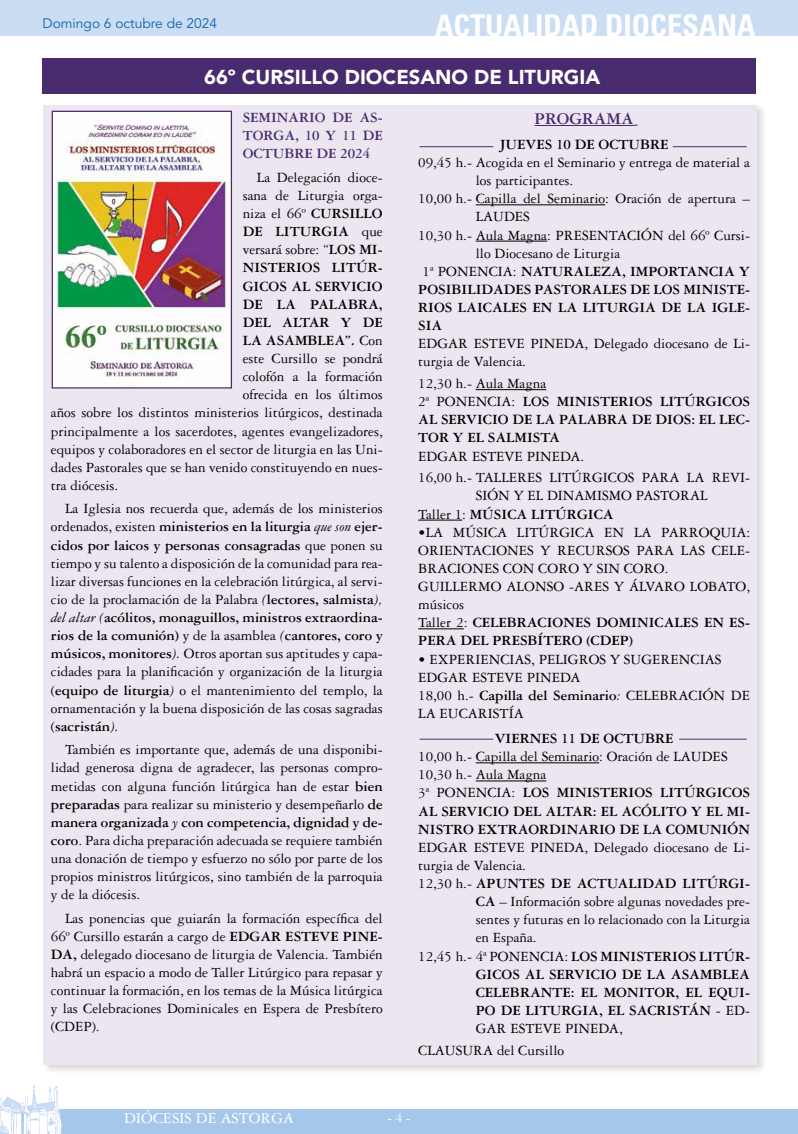
<style>
.page{position:relative;width:798px;height:1134px;background:#fff}
.page>*{position:absolute;margin:0;border:0;box-sizing:border-box;transform-origin:0 0}
.t1{font:700 condensed 30px "Univers LT Std";color:#fff}
.t2{font:900 20px "Avenir LT Std";color:#fff}
.t3{font:700 17.5px "Garamond 3 LT Std";color:#482a6e}
.t4{font:16.25px "Garamond 3 LT Std";color:#fff}
.t5{font:15px/18.1px "Garamond 3 LT Std";color:#000}
.t6{font:700 15px/18.1px "Garamond 3 LT Std";color:#000}
.t7{font:700 15px/18.1px "Garamond 3 LT Std";color:#482a6e;text-align:justify}
.t8{font:13.75px "Avenir LT Std";color:#0c64af}
.t9{font:13.75px "Garamond 3 LT Std";color:#fff}
.s1{font-weight:700}
.s2{font-weight:400}
.s3{font-style:italic}
</style>
<div class="page">
<div style="left:0;top:1109px;width:797px;height:25px;background:#a5c7ea"></div>
<svg style="left:797px;top:1109px;width:1px;height:25px"></svg>
<svg style="left:0;top:1085px;width:62px;height:49px"></svg>
<div style="left:0;top:0;width:797px;height:35px;background:#cbddf3"></div>
<div style="left:43px;top:58px;width:712px;height:36px;background:#482a6e"></div>
<div style="left:41px;top:103px;width:725px;height:972px;background:#000;opacity:.15"></div>
<div style="left:44px;top:105px;width:712px;height:960px;background:#ebe6f0"></div>
<hr style="left:534px;top:125px;width:99px;height:1px;background:#482a6e">
<hr style="left:475px;top:204px;width:130px;height:1px;background:#000">
<hr style="left:475px;top:241px;width:72px;height:1px;background:#000">
<hr style="left:475px;top:389px;width:71px;height:1px;background:#000">
<hr style="left:418px;top:520px;width:44px;height:1px;background:#000">
<hr style="left:418px;top:628px;width:45px;height:1px;background:#000">
<hr style="left:475px;top:762px;width:124px;height:1px;background:#000">
<hr style="left:475px;top:780px;width:71px;height:1px;background:#000">
<img style="left:54px;top:113px;width:176px;height:273px">
<div style="left:52px;top:111px;width:180px;height:277px;border:1px solid #482a6e"></div>
<hr style="left:419px;top:146px;width:74px;height:1px;background:#482a6e">
<hr style="left:419px;top:739px;width:74px;height:1px;background:#482a6e">
<hr style="left:672px;top:146px;width:74px;height:1px;background:#482a6e">
<hr style="left:679px;top:739px;width:67px;height:1px;background:#482a6e">
<p class="t8" style="left:43px;top:16px;width:176px">Domingo 6 octubre de 2024</p>
<h1 class="t1" style="left:435px;top:7px;width:322px">ACTUALIDAD DIOCESANA</h1>
<h2 class="t2" style="left:204px;top:65px;width:397px">66º CURSILLO DIOCESANO DE LITURGIA</h2>
<p class="t7" style="left:242px;top:109px;width:141px">SEMINARIO DE AS-TORGA, 10 Y 11 DE OCTUBRE DE 2024</p>
<p class="t5" style="left:257px;top:168px;width:127px">La Delegación dioce-</p>
<p class="t5" style="left:242px;top:186px;width:141px">sana de Liturgia orga-</p>
<p class="t5" style="left:242px;top:205px;width:141px">niza el 66º <span class="s1">CURSILLO</span></p>
<p class="t6" style="left:242px;top:223px;width:141px">DE LITURGIA <span class="s2">que</span></p>
<p class="t5" style="left:242px;top:241px;width:141px">versará sobre: “<span class="s1">LOS MI-</span></p>
<p class="t6" style="left:242px;top:259px;width:141px">NISTERIOS LITÚR-</p>
<p class="t6" style="left:242px;top:277px;width:141px">GICOS AL SERVICIO</p>
<p class="t6" style="left:242px;top:295px;width:141px">DE LA PALABRA,</p>
<p class="t6" style="left:242px;top:313px;width:141px">DEL ALTAR Y DE</p>
<p class="t6" style="left:242px;top:331px;width:141px">LA ASAMBLEA”<span class="s3">.</span> <span class="s2">Con</span></p>
<p class="t5" style="left:242px;top:350px;width:141px">este Cursillo se pondrá</p>
<p class="t5" style="left:242px;top:368px;width:141px">colofón a la formación</p>
<p class="t5" style="left:242px;top:386px;width:141px">ofrecida en los últimos</p>
<p class="t5" style="left:51px;top:404px;width:333px">años sobre los distintos ministerios litúrgicos, destinada</p>
<p class="t5" style="left:51px;top:422px;width:333px">principalmente a los sacerdotes, agentes evangelizadores,</p>
<p class="t5" style="left:51px;top:440px;width:333px">equipos y colaboradores en el sector de liturgia en las Uni-</p>
<p class="t5" style="left:51px;top:458px;width:333px">dades Pastorales que se han venido constituyendo en nues-</p>
<p class="t5" style="left:51px;top:476px;width:69px">tra diócesis.</p>
<p class="t5" style="left:51px;top:500px;width:333px;text-align:justify;text-indent:14px">La Iglesia nos recuerda que, además de los ministerios ordenados, existen <span class="s1">ministerios en la liturgia</span> <span class="s3">que son</span> <span class="s1">ejer&shy;cidos por laicos y personas consagradas</span> que ponen su tiempo y su talento a disposición de la comunidad para rea&shy;lizar diversas funciones en la celebración litúrgica, al servi&shy;cio de la proclamación de la Palabra <span class="s3">(</span><span class="s1">lectores, salmista</span><span class="s3">), del altar (</span><span class="s1">acólitos, monaguillos, ministros extraordina&shy;rios de la comunión)</span> y de la asamblea <span class="s3">(</span><span class="s1">cantores, coro y músicos, monitores</span><span class="s3">).</span> Otros aportan sus aptitudes y capa&shy;cidades para la planificación y organización de la liturgia (<span class="s1">equipo de liturgia</span><span class="s3">)</span> o el mantenimiento del templo, la ornamentación y la buena disposición de las cosas sagradas (<span class="s1">sacristán</span><span class="s3">).</span></p>
<p class="t5" style="left:51px;top:741px;width:333px;text-align:justify;text-indent:14px">También es importante que, además de una disponibi&shy;lidad generosa digna de agradecer, las personas compro&shy;metidas con alguna función litúrgica han de estar <span class="s1">bien preparadas</span> para realizar su ministerio y desempeñarlo <span class="s1">de manera organizada</span> <span class="s3">y</span> <span class="s1">con competencia, dignidad y de&shy;coro</span>. Para dicha preparación adecuada se requiere también una donación de tiempo y esfuerzo no sólo por parte de los propios ministros litúrgicos, sino también de la parroquia y de la diócesis.</p>
<p class="t5" style="left:51px;top:909px;width:333px;text-align:justify;text-indent:14px">Las ponencias que guiarán la formación específica del 66º Cursillo estarán a cargo de <span class="s1">EDGAR ESTEVE PINE-DA,</span> delegado diocesano de liturgia de Valencia. También habrá un espacio a modo de Taller Litúrgico para repasar y continuar la formación, en los temas de la Música litúrgica y las Celebraciones Dominicales en Espera de Presbítero (CDEP).</p>
<p class="t3" style="left:534px;top:109px;width:101px">PROGRAMA</p>
<p class="t6" style="left:499px;top:135px;width:170px">JUEVES 10 DE OCTUBRE</p>
<p class="t5" style="left:418px;top:154px;width:333px">09,45 h.- Acogida en el Seminario y entrega de material a</p>
<p class="t5" style="left:475px;top:172px;width:99px">los participantes.</p>
<p class="t5" style="left:418px;top:190px;width:333px">10,00 h.- Capilla del Seminario: Oración de apertura –</p>
<p class="t5" style="left:475px;top:208px;width:56px">LAUDES</p>
<p class="t5" style="left:418px;top:226px;width:333px">10,30 h.- Aula Magna: PRESENTACIÓN del 66º Cursi-</p>
<p class="t5" style="left:475px;top:244px;width:146px">llo Diocesano de Liturgia</p>
<p class="t6" style="left:422px;top:262px;width:329px"><span class="s2">1ª PONENCIA:</span> NATURALEZA, IMPORTANCIA Y</p>
<p class="t6" style="left:418px;top:280px;width:333px">POSIBILIDADES PASTORALES DE LOS MINISTE-</p>
<p class="t6" style="left:418px;top:298px;width:333px">RIOS LAICALES EN LA LITURGIA DE LA IGLE-</p>
<p class="t6" style="left:418px;top:317px;width:26px">SIA</p>
<p class="t5" style="left:418px;top:335px;width:333px">EDGAR ESTEVE PINEDA, Delegado diocesano de Li&shy;turgia de Valencia.</p>
<p class="t6" style="left:418px;top:374px;width:333px"><span class="s2">12,30 h.- Aula Magna<br>2ª PONENCIA:</span> LOS MINISTERIOS LITÚRGICOS<br>AL SERVICIO DE LA PALABRA DE DIOS: EL LEC-<br>TOR Y EL SALMISTA</p>
<p class="t5" style="left:418px;top:445px;width:333px;line-height:21.6px">EDGAR ESTEVE PINEDA.<br>16,00 h.- TALLERES LITÚRGICOS PARA LA REVI-</p>
<p class="t5" style="left:418px;top:487px;width:291px;text-indent:57px">SIÓN Y EL DINAMISMO PASTORAL<br>Taller 1: <span class="s1">MÚSICA LITÚRGICA</span></p>
<p class="t5" style="left:418px;top:523px;width:333px">•LA MÚSICA LITÚRGICA EN LA PARROQUIA:<br>ORIENTACIONES Y RECURSOS PARA LAS CELE-<br>BRACIONES CON CORO Y SIN CORO.<br>GUILLERMO ALONSO -ARES Y ÁLVARO LOBATO, músicos<br>Taller 2: <span class="s1">CELEBRACIONES DOMINICALES EN ES-<br>PERA DEL PRESBÍTERO (CDEP)</span></p>
<p class="t5" style="left:418px;top:650px;width:333px">• EXPERIENCIAS, PELIGROS Y SUGERENCIAS<br>EDGAR ESTEVE PINEDA<br>18,00 h.- <span class="s1">Capilla del Seminario</span><span class="s3">:</span> CELEBRACIÓN DE<br>LA EUCARISTÍA</p>
<p class="t6" style="left:494px;top:729px;width:180px">VIERNES 11 DE OCTUBRE</p>
<p class="t6" style="left:418px;top:748px;width:333px"><span class="s2">10,00 h.- Capilla del Seminario: Oración de LAUDES 10,30 h.- Aula Magna<br>3ª PONENCIA:</span> LOS MINISTERIOS LITÚRGICOS AL SERVICIO DEL ALTAR: EL ACÓLITO Y EL MI-NISTRO EXTRAORDINARIO DE LA COMUNIÓN</p>
<p class="t5" style="left:418px;top:838px;width:333px">EDGAR ESTEVE PINEDA, Delegado diocesano de Li-</p>
<p class="t5" style="left:418px;top:856px;width:109px">turgia de Valencia.</p>
<p class="t6" style="left:418px;top:874px;width:333px"><span class="s2">12,30 h.-</span> APUNTES DE ACTUALIDAD LITÚRGI-</p>
<p class="t5" style="left:475px;top:893px;width:276px"><span class="s1">CA</span> – Información sobre algunas novedades pre-</p>
<p class="t5" style="left:475px;top:911px;width:276px">sentes y futuras en lo relacionado con la Liturgia</p>
<p class="t5" style="left:475px;top:929px;width:62px">en España.</p>
<p class="t6" style="left:418px;top:947px;width:333px"><span class="s2">12,45 h.- 4ª PONENCIA:</span> LOS MINISTERIOS LITÚR-</p>
<p class="t6" style="left:475px;top:965px;width:276px">GICOS AL SERVICIO DE LA ASAMBLEA</p>
<p class="t6" style="left:475px;top:983px;width:276px">CELEBRANTE: EL MONITOR, EL EQUI-</p>
<p class="t6" style="left:475px;top:1001px;width:276px">PO DE LITURGIA, EL SACRISTÁN <span class="s2">- ED-</span></p>
<p class="t5" style="left:475px;top:1019px;width:148px">GAR ESTEVE PINEDA,</p>
<p class="t5" style="left:418px;top:1041px;width:147px">CLAUSURA del Cursillo</p>
<p class="t4" style="left:124px;top:1109px;width:171px">DIÓCESIS DE ASTORGA</p>
<p class="t9" style="left:387px;top:1110px;width:24px">- 4 -</p>
</div>
